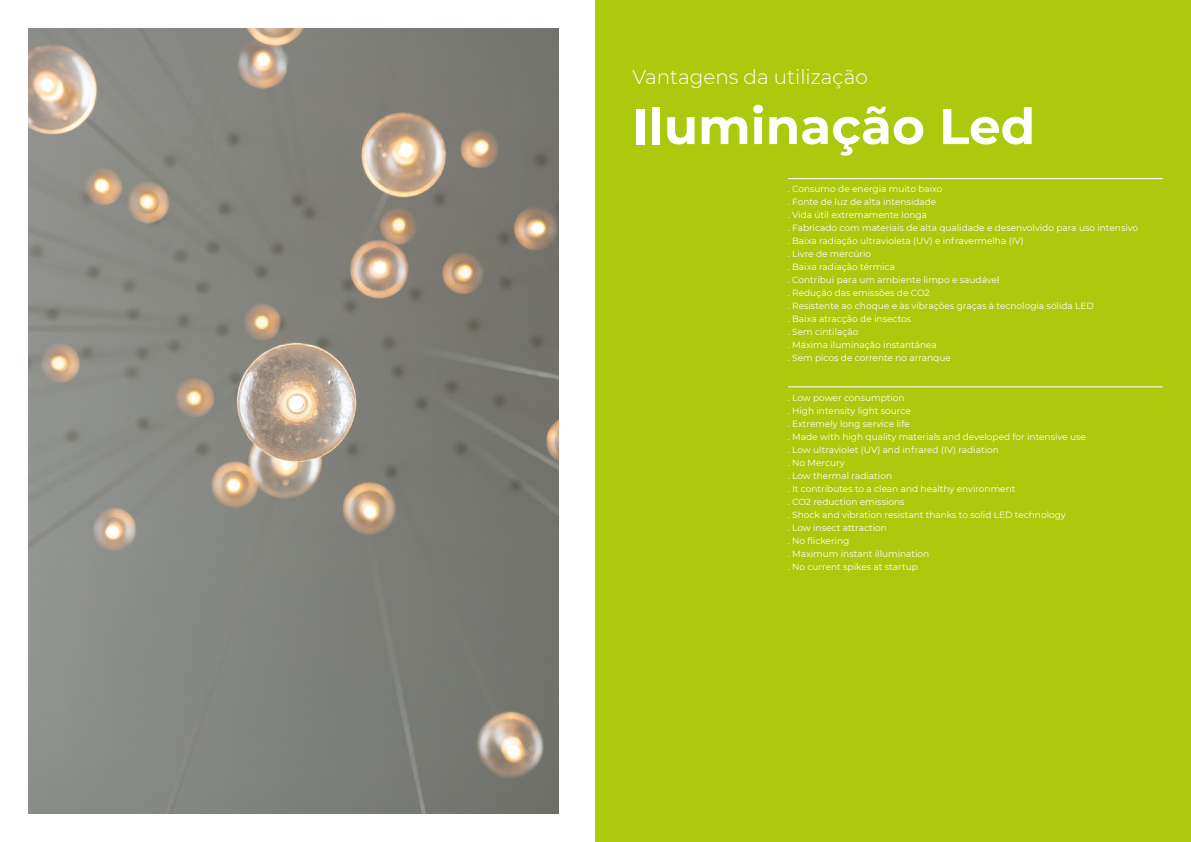
<style>
.page{position:relative;width:1191px;height:842px;background:#fff}
.page>*{position:absolute;margin:0;border:0;box-sizing:border-box;transform-origin:0 0}
.t1{font:700 50px "Montserrat";color:#fff}
.t2{font:300 20px "Montserrat";color:#fff}
.t3{font:9px/13px "Montserrat";color:#fff}
</style>
<div class="page">
<div style="left:595px;top:0;width:596px;height:842px;background:#adc90e"></div>
<hr style="left:788px;top:178px;width:374px;height:1px;background:#fff">
<hr style="left:788px;top:386px;width:374px;height:1px;background:#fff">
<img style="left:28px;top:28px;width:530px;height:786px">
<h2 class="t2" style="left:632px;top:63px;width:237px">Vantagens da utilização</h2>
<h1 class="t1" style="left:632px;top:90px;width:404px">Iluminação Led</h1>
<p class="t3" style="left:788px;top:182px;width:352px">. Consumo de energia muito baixo<br>. Fonte de luz de alta intensidade<br>. Vida útil extremamente longa<br>. Fabricado com materiais de alta qualidade e desenvolvido para uso intensivo . Baixa radiação ultravioleta (UV) e infravermelha (IV)<br>. Livre de mercúrio<br>. Baixa radiação térmica<br>. Contribui para um ambiente limpo e saudável<br>. Redução das emissões de CO2<br>. Resistente ao choque e às vibrações graças à tecnologia sólida LED<br>. Baixa atracção de insectos<br>. Sem cintilação<br>. Máxima iluminação instantânea<br>. Sem picos de corrente no arranque</p>
<p class="t3" style="left:788px;top:391px;width:299px">. Low power consumption<br>. High intensity light source<br>. Extremely long service life<br>. Made with high quality materials and developed for intensive use . Low ultraviolet (UV) and infrared (IV) radiation<br>. No Mercury<br>. Low thermal radiation<br>. It contributes to a clean and healthy environment<br>. CO2 reduction emissions<br>. Shock and vibration resistant thanks to solid LED technology<br>. Low insect attraction<br>. No flickering<br>. Maximum instant illumination<br>. No current spikes at startup</p>
</div>
